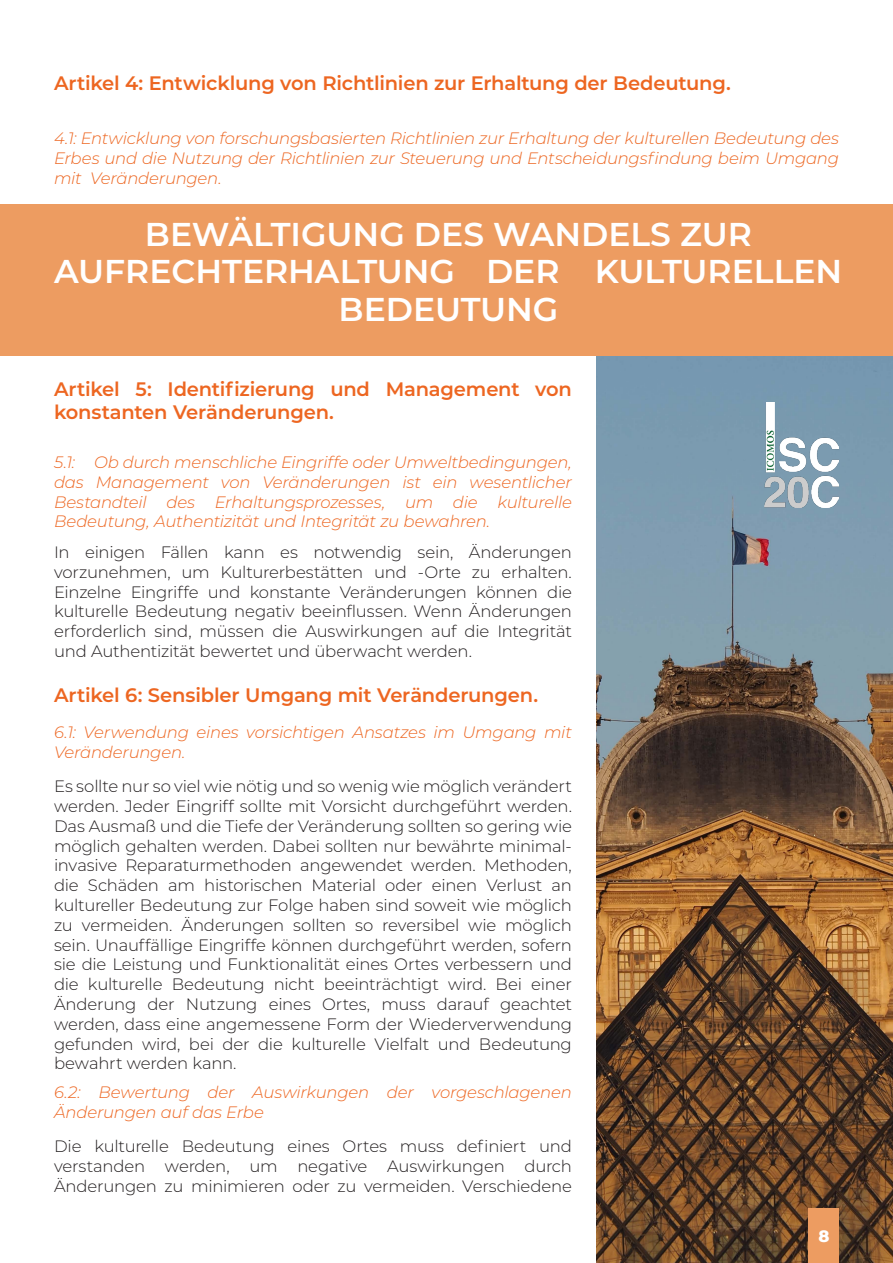
<style>
.page{position:relative;width:893px;height:1263px;background:#fff}
.page>*{position:absolute;margin:0;border:0;box-sizing:border-box;transform-origin:0 0}
.Headings{font:600 33px/37.5px "Montserrat";color:#fff;text-align:center}
.Sub_heading{font:600 19.5px/23.4px "Montserrat";letter-spacing:-.01em;color:#ed6621}
.Paragraph{font:300 16.5px/19.8px "Montserrat";letter-spacing:-.01em;color:#231f20;text-align:justify}
.Bullet_points{font:italic 300 16.5px/19.8px "Montserrat";letter-spacing:-.015em;color:#ed6621;text-align:justify}
.Page_number{font:800 16.5px "Montserrat";color:#fff}
</style>
<div class="page">
<img style="left:596px;top:356px;width:297px;height:907px">
<div style="left:0;top:204px;width:893px;height:152px;background:#ed9c61"></div>
<div style="left:809px;top:1209px;width:30px;height:54px;background:#ed9c61"></div>
<img style="left:765px;top:402px;width:74px;height:106px">
<p class="Sub_heading" style="left:54px;top:71px;width:678px">Artikel 4: Entwicklung von Richtlinien zur Erhaltung der Bedeutung.</p>
<p class="Bullet_points" style="left:54px;top:128px;width:786px">4.1: Entwicklung von forschungsbasierten Richtlinien zur Erhaltung der kulturellen Bedeutung des Erbes und die Nutzung der Richtlinien zur Steuerung und Entscheidungsfindung beim Umgang mit Veränderungen.</p>
<p class="Headings" style="left:54px;top:214px;width:790px">BEWÄLTIGUNG DES WANDELS ZUR<br>AUFRECHTERHALTUNG DER KULTURELLEN<br>BEDEUTUNG</p>
<p class="Sub_heading" style="left:54px;top:377px;width:519px">Artikel 5: Identifizierung und Management von konstanten Veränderungen.</p>
<p class="Bullet_points" style="left:54px;top:452px;width:519px">5.1: Ob durch menschliche Eingriffe oder Umweltbedingungen, das Management von Veränderungen ist ein wesentlicher Bestandteil des Erhaltungsprozesses, um die kulturelle Bedeutung, Authentizität und Integrität zu bewahren.</p>
<p class="Paragraph" style="left:54px;top:542px;width:519px">In einigen Fällen kann es notwendig sein, Änderungen vorzunehmen, um Kulturerbestätten und -Orte zu erhalten.<br>Einzelne Eingriffe und konstante Veränderungen können die kulturelle Bedeutung negativ beeinflussen. Wenn Änderungen erforderlich sind, müssen die Auswirkungen auf die Integrität und Authentizität bewertet und überwacht werden.</p>
<p class="Sub_heading" style="left:54px;top:683px;width:486px">Artikel 6: Sensibler Umgang mit Veränderungen.</p>
<p class="Bullet_points" style="left:54px;top:722px;width:519px">6.1: Verwendung eines vorsichtigen Ansatzes im Umgang mit<br>Veränderungen.</p>
<p class="Paragraph" style="left:54px;top:776px;width:519px">Es sollte nur so viel wie nötig und so wenig wie möglich verändert werden. Jeder Eingriff sollte mit Vorsicht durchgeführt werden.<br>Das Ausmaß und die Tiefe der Veränderung sollten so gering wie möglich gehalten werden. Dabei sollten nur bewährte minimal&shy;invasive Reparaturmethoden angewendet werden. Methoden, die Schäden am historischen Material oder einen Verlust an kultureller Bedeutung zur Folge haben sind soweit wie möglich zu vermeiden. Änderungen sollten so reversibel wie möglich sein. Unauffällige Eingriffe können durchgeführt werden, sofern sie die Leistung und Funktionalität eines Ortes verbessern und die kulturelle Bedeutung nicht beeinträchtigt wird. Bei einer Änderung der Nutzung eines Ortes, muss darauf geachtet werden, dass eine angemessene Form der Wiederverwendung gefunden wird, bei der die kulturelle Vielfalt und Bedeutung bewahrt werden kann.</p>
<p class="Bullet_points" style="left:54px;top:1082px;width:519px">6.2: Bewertung der Auswirkungen der vorgeschlagenen<br>Änderungen auf das Erbe</p>
<p class="Paragraph" style="left:54px;top:1136px;width:519px">Die kulturelle Bedeutung eines Ortes muss definiert und verstanden werden, um negative Auswirkungen durch Änderungen zu minimieren oder zu vermeiden. Verschiedene</p>
<p class="Page_number" style="left:818px;top:1224px;width:13px">8</p>
</div>
